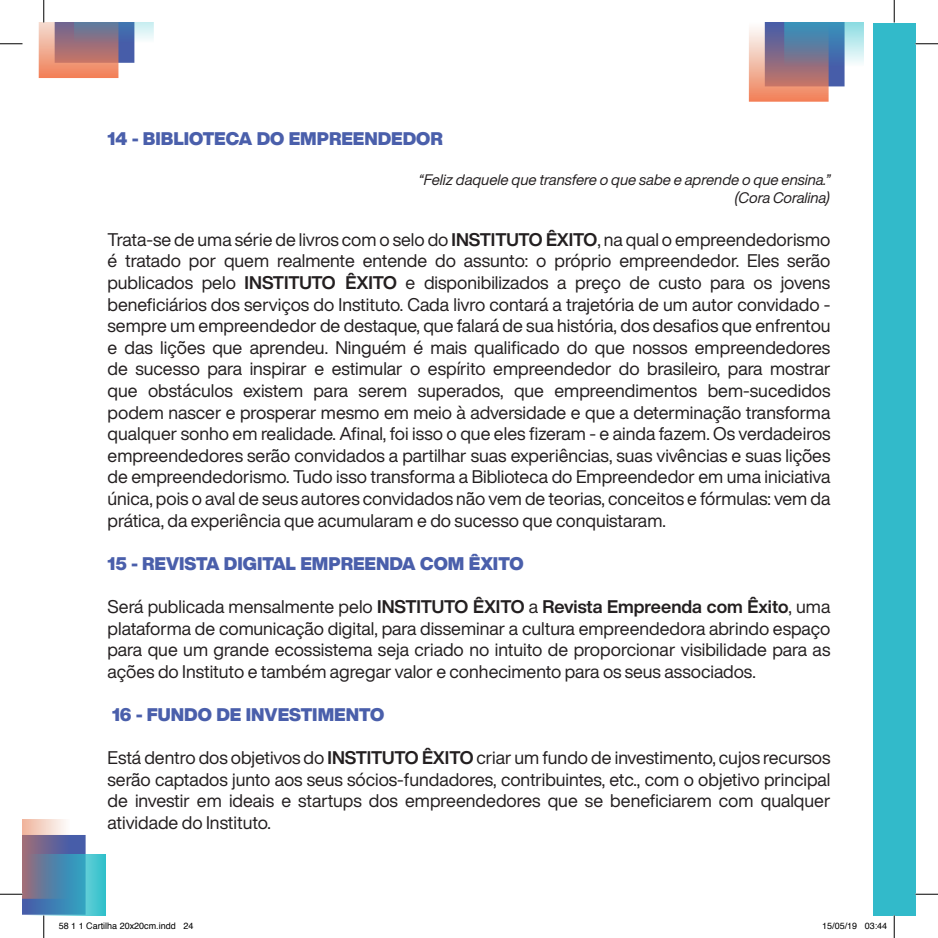
<style>
.page{position:relative;width:938px;height:938px;background:#fff}
.page>*{position:absolute;margin:0;border:0;box-sizing:border-box;transform-origin:0 0}
.t1{font:18px/21.6px "Helvetica Now Display";color:#231f20;text-align:justify}
.t2{font:900 18px "Helvetica Now Display";color:#4a5fab}
.t3{font:italic 15px "Helvetica Now Display";color:#231f20}
.t4{font:9px "Helvetica";color:#000}
.s1{font-weight:700}
</style>
<div class="page">
<svg style="left:749px;top:22px;width:115px;height:80px;background:#a69aa6"></svg>
<div style="left:873px;top:23px;width:42px;height:892px;background:#32baca"></div>
<svg style="left:0;top:44px;width:22px;height:1px"></svg>
<svg style="left:915px;top:44px;width:23px;height:1px"></svg>
<svg style="left:915px;top:894px;width:23px;height:1px"></svg>
<svg style="left:39px;top:0;width:115px;height:78px"></svg>
<svg style="left:894px;top:0;width:1px;height:23px"></svg>
<svg style="left:894px;top:915px;width:1px;height:23px"></svg>
<svg style="left:0;top:819px;width:106px;height:119px"></svg>
<p class="t2" style="left:108px;top:126px;width:337px">14 - BIBLIOTECA DO EMPREENDEDOR</p>
<p class="t3" style="left:419px;top:169px;width:413px">“Feliz daquele que transfere o que sabe e aprende o que ensina.”</p>
<p class="t3" style="left:734px;top:187px;width:97px">(Cora Coralina)</p>
<p class="t1" style="left:108px;top:228px;width:724px">Trata-se de uma série de livros com o selo do <span class="s1">INSTITUTO ÊXITO</span>, na qual o empreendedorismo é tratado por quem realmente entende do assunto: o próprio empreendedor. Eles serão publicados pelo <span class="s1">INSTITUTO ÊXITO</span> e disponibilizados a preço de custo para os jovens beneficiários dos serviços do Instituto. Cada livro contará a trajetória de um autor convidado - sempre um empreendedor de destaque, que falará de sua história, dos desafios que enfrentou e das lições que aprendeu. Ninguém é mais qualificado do que nossos empreendedores de sucesso para inspirar e estimular o espírito empreendedor do brasileiro, para mostrar que obstáculos existem para serem superados, que empreendimentos bem-sucedidos podem nascer e prosperar mesmo em meio à adversidade e que a determinação transforma qualquer sonho em realidade. Afinal, foi isso o que eles fizeram - e ainda fazem. Os verdadeiros empreendedores serão convidados a partilhar suas experiências, suas vivências e suas lições de empreendedorismo. Tudo isso transforma a Biblioteca do Empreendedor em uma iniciativa única, pois o aval de seus autores convidados não vem de teorias, conceitos e fórmulas: vem da prática, da experiência que acumularam e do sucesso que conquistaram.</p>
<p class="t2" style="left:108px;top:551px;width:417px">15 - REVISTA DIGITAL EMPREENDA COM ÊXITO</p>
<p class="t1" style="left:108px;top:596px;width:724px">Será publicada mensalmente pelo <span class="s1">INSTITUTO ÊXITO</span> a <span class="s1">Revista Empreenda com Êxito</span>, uma plataforma de comunicação digital, para disseminar a cultura empreendedora abrindo espaço para que um grande ecossistema seja criado no intuito de proporcionar visibilidade para as ações do Instituto e também agregar valor e conhecimento para os seus associados.</p>
<p class="t2" style="left:112px;top:702px;width:274px">16 - FUNDO DE INVESTIMENTO</p>
<p class="t1" style="left:108px;top:747px;width:724px">Está dentro dos objetivos do <span class="s1">INSTITUTO ÊXITO</span> criar um fundo de investimento, cujos recursos serão captados junto aos seus sócios-fundadores, contribuintes, etc., com o objetivo principal de investir em ideais e startups dos empreendedores que se beneficiarem com qualquer atividade do Instituto.</p>
<p class="t4" style="left:59px;top:919px;width:136px">58 1 1 Cartilha 20x20cm.indd 24</p>
<p class="t4" style="left:822px;top:919px;width:67px">15/05/19 03:44</p>
</div>
